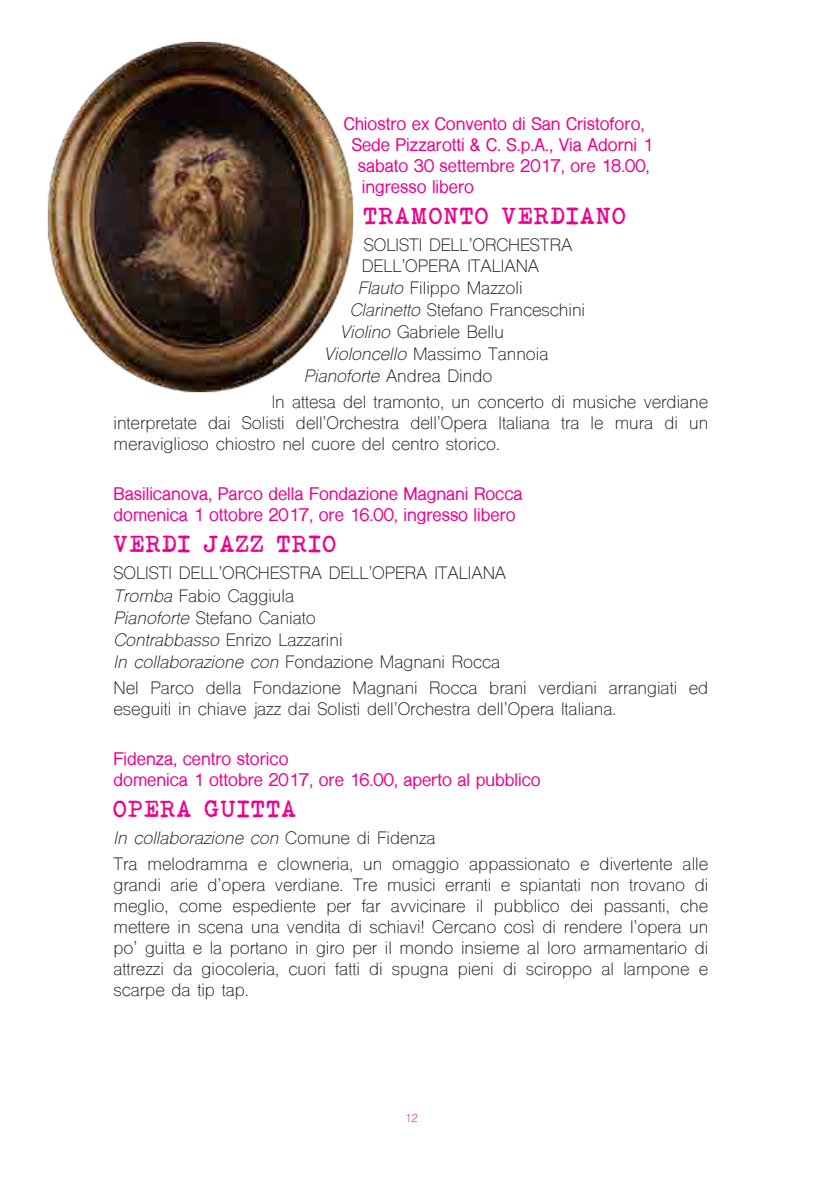
<style>
.page{position:relative;width:823px;height:1191px;background:#fff}
.page>*{position:absolute;margin:0;border:0;box-sizing:border-box;transform-origin:0 0}
.t1{font:24px "Bohemian typewriter";color:#ee008c}
.t2{font:17px/21px "Shree Dev 0714";color:#241f1f}
.t3{font:700 17px/21px "Shree Dev 0714";color:#ee008c}
.t4{font:11px "Shree Dev 0714";color:#ee008c}
.s1{font-style:italic}
</style>
<div class="page">
<img style="left:47px;top:41px;width:307px;height:352px">
<p class="t3" style="left:343px;top:114px;width:302px">Chiostro ex Convento di San Cristoforo,</p>
<p class="t3" style="left:351px;top:135px;width:302px">Sede Pizzarotti &amp; C. S.p.A., Via Adorni 1</p>
<p class="t3" style="left:357px;top:156px;width:293px">sabato 30 settembre 2017, ore 18.00,</p>
<p class="t3" style="left:361px;top:177px;width:114px">ingresso libero</p>
<h1 class="t1" style="left:363px;top:202px;width:265px">TRAMONTO VERDIANO</h1>
<p class="t2" style="left:363px;top:237px;width:210px">SOLISTI DELL’ORCHESTRA</p>
<p class="t2" style="left:361px;top:258px;width:179px">DELL’OPERA ITALIANA</p>
<p class="t2" style="left:357px;top:280px;width:166px"><span class="s1">Flauto</span> Filippo Mazzoli</p>
<p class="t2" style="left:349px;top:302px;width:237px"><span class="s1">Clarinetto</span> Stefano Franceschini</p>
<p class="t2" style="left:339px;top:324px;width:166px"><span class="s1">Violino</span> Gabriele Bellu</p>
<p class="t2" style="left:323px;top:346px;width:226px"><span class="s1">Violoncello</span> Massimo Tannoia</p>
<p class="t2" style="left:303px;top:368px;width:190px"><span class="s1">Pianoforte</span> Andrea Dindo</p>
<p class="t2" style="left:113px;top:394px;width:596px;text-align:justify;text-indent:158px">In attesa del tramonto, un concerto di musiche verdiane interpretate dai Solisti dell’Orchestra dell’Opera Italiana tra le mura di un meraviglioso chiostro nel cuore del centro storico.</p>
<p class="t3" style="left:113px;top:484px;width:410px">Basilicanova, Parco della Fondazione Magnani Rocca domenica 1 ottobre 2017, ore 16.00, ingresso libero</p>
<h1 class="t1" style="left:113px;top:530px;width:225px">VERDI JAZZ TRIO</h1>
<p class="t2" style="left:113px;top:564px;width:394px;line-height:22px">SOLISTI DELL’ORCHESTRA DELL’OPERA ITALIANA <span class="s1">Tromba</span> Fabio Caggiula<br><span class="s1">Pianoforte</span> Stefano Caniato<br><span class="s1">Contrabbasso</span> Enrizo Lazzarini<br><span class="s1">In collaborazione con</span> Fondazione Magnani Rocca</p>
<p class="t2" style="left:113px;top:679px;width:596px">Nel Parco della Fondazione Magnani Rocca brani verdiani arrangiati ed eseguiti in chiave jazz dai Solisti dell’Orchestra dell’Opera Italiana.</p>
<p class="t3" style="left:113px;top:748px;width:428px">Fidenza, centro storico<br>domenica 1 ottobre 2017, ore 16.00, aperto al pubblico</p>
<h1 class="t1" style="left:113px;top:794px;width:186px">OPERA GUITTA</h1>
<p class="t2" style="left:113px;top:826px;width:596px;line-height:26px"><span class="s1">In collaborazione con</span> Comune di Fidenza<br>Tra melodramma e clowneria, un omaggio appassionato e divertente alle</p>
<p class="t2" style="left:113px;top:876px;width:596px;text-align:justify">grandi arie d’opera verdiane. Tre musici erranti e spiantati non trovano di meglio, come espediente per far avvicinare il pubblico dei passanti, che mettere in scena una vendita di schiavi! Cercano così di rendere l’opera un po’ guitta e la portano in giro per il mondo insieme al loro armamentario di attrezzi da giocoleria, cuori fatti di spugna pieni di sciroppo al lampone e scarpe da tip tap.</p>
<p class="t4" style="left:405px;top:1111px;width:15px">12</p>
</div>
